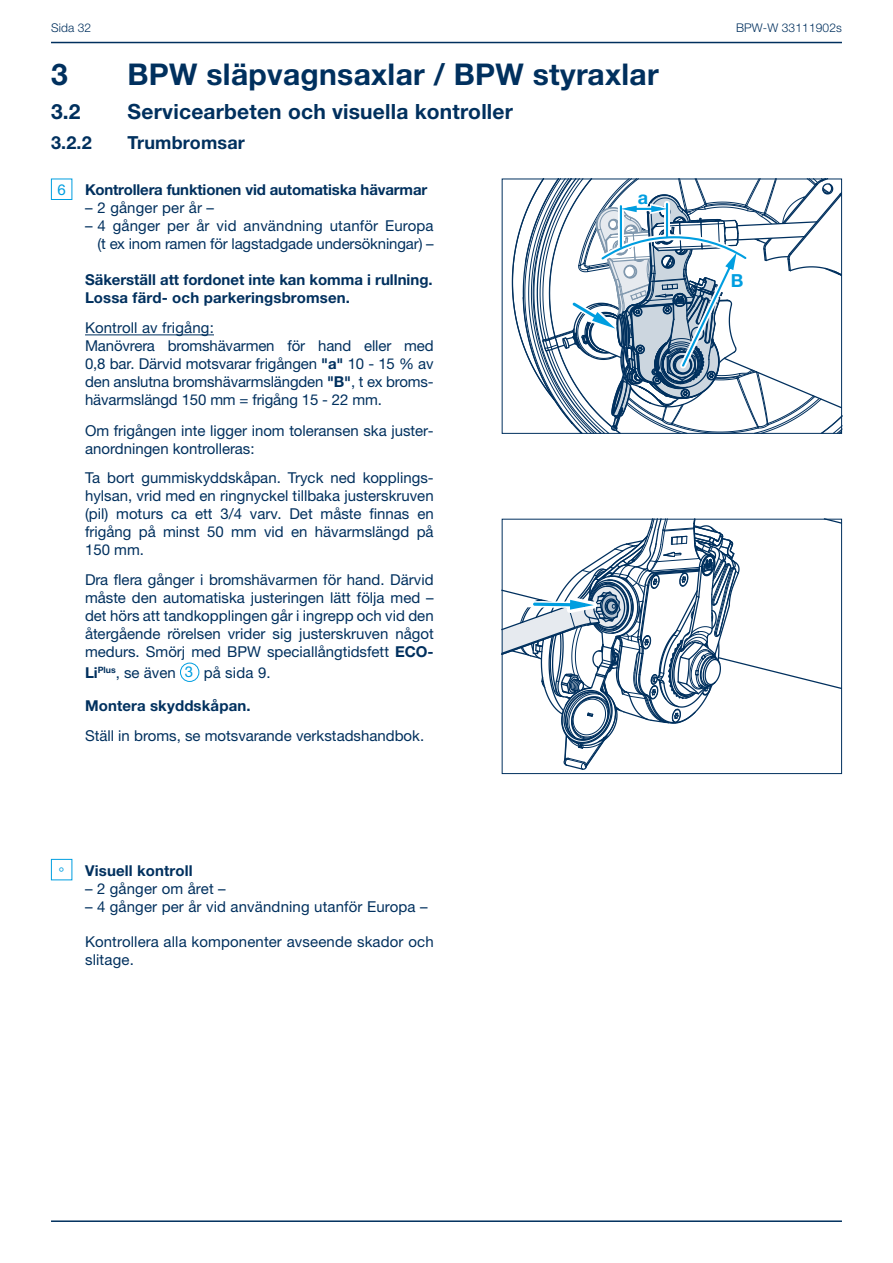
<style>
.page{position:relative;width:893px;height:1263px;background:#fff}
.page>*{position:absolute;margin:0;border:0;box-sizing:border-box;transform-origin:0 0}
.t1{font:700 30px "Helvetica Neue LTW1 G";letter-spacing:.01em;color:#00305e}
.t2{font:700 21px "Helvetica Neue LTW1 G";letter-spacing:.01em;color:#00305e}
.t3{font:700 18px "Helvetica Neue LTW1 G";letter-spacing:.01em;color:#00305e}
.t4{font:700 18px "Helvetica Neue";color:#009ee0}
.t5{font:15px/18px "Helvetica Neue LTW1 G";color:#00305e}
.t6{font:700 15px/18px "Helvetica Neue LTW1 G";color:#00305e}
.t7{font:15px "Helvetica Neue LTW1 G";color:#009ee0}
.t8{font:300 12px "Helvetica Neue LTW1 G";letter-spacing:.01em;color:#00305e}
.s1{font-weight:700}
.s2{color:#009ee0}
</style>
<div class="page">
<hr style="left:51px;top:42px;width:791px;height:1px;background:#00305e">
<hr style="left:51px;top:1220px;width:791px;height:2px;background:#00305e">
<div style="left:51px;top:859px;width:21px;height:21px;border:1px solid #009ee0"></div>
<hr style="left:85px;top:334px;width:129px;height:1px;background:#00305e">
<div style="left:51px;top:179px;width:21px;height:21px;border:1px solid #009ee0"></div>
<div style="left:180px;top:663px;width:19px;height:19px;border:1px solid #009ee0;border-radius:50%"></div>
<svg style="left:502px;top:518px;width:340px;height:252px"></svg>
<div style="left:502px;top:519px;width:340px;height:255px;border:1px solid #00305e"></div>
<svg style="left:511px;top:179px;width:332px;height:255px"></svg>
<hr style="left:666px;top:204px;width:2px;height:33px;background:#009ee0">
<hr style="left:620px;top:206px;width:2px;height:41px;background:#009ee0">
<div style="left:502px;top:179px;width:340px;height:255px;border:1px solid #00305e"></div>
<p class="t8" style="left:51px;top:20px;width:42px">Sida 32</p>
<p class="t8" style="left:736px;top:20px;width:107px">BPW-W 33111902s</p>
<h1 class="t1" style="left:51px;top:56px;width:18px">3</h1>
<h1 class="t1" style="left:128px;top:56px;width:533px">BPW släpvagnsaxlar / BPW styraxlar</h1>
<h2 class="t2" style="left:51px;top:98px;width:31px">3.2</h2>
<h2 class="t2" style="left:128px;top:98px;width:387px">Servicearbeten och visuella kontroller</h2>
<p class="t3" style="left:51px;top:131px;width:42px">3.2.2</p>
<p class="t3" style="left:128px;top:131px;width:119px">Trumbromsar</p>
<p class="t7" style="left:57px;top:180px;width:10px">6</p>
<p class="t6" style="left:85px;top:181px;width:344px">Kontrollera funktionen vid automatiska hävarmar</p>
<p class="t5" style="left:85px;top:199px;width:131px">– 2 gånger per år –</p>
<p class="t5" style="left:85px;top:217px;width:350px;text-align:right">– 4 gånger per år vid användning utanför Europa (t ex inom ramen för lagstadgade undersökningar) –</p>
<p class="t6" style="left:85px;top:270px;width:349px">Säkerställ att fordonet inte kan komma i rullning.<br>Lossa färd- och parkeringsbromsen.</p>
<p class="t5" style="left:85px;top:319px;width:350px">Kontroll av frigång:<br>Manövrera bromshävarmen för hand eller med 0,8 bar. Därvid motsvarar frigången <span class="s1">"a"</span> 10 - 15 % av den anslutna bromshävarmslängden <span class="s1">"B"</span>, t ex broms&shy;hävarmslängd 150 mm = frigång 15 - 22 mm.</p>
<p class="t5" style="left:85px;top:422px;width:350px">Om frigången inte ligger inom toleransen ska juster&shy;anordningen kontrolleras:</p>
<p class="t5" style="left:85px;top:468px;width:350px;text-align:justify">Ta bort gummiskyddskåpan. Tryck ned kopplings&shy;hylsan, vrid med en ringnyckel tillbaka justerskruven (pil) moturs ca ett 3/4 varv. Det måste finnas en frigång på minst 50 mm vid en hävarmslängd på 150 mm.</p>
<p class="t5" style="left:85px;top:571px;width:350px;text-align:justify">Dra flera gånger i bromshävarmen för hand. Därvid måste den automatiska justeringen lätt följa med – det hörs att tandkopplingen går i ingrepp och vid den återgående rörelsen vrider sig justerskruven något medurs. Smörj med BPW speciallångtidsfett <span class="s1">ECO-</span></p>
<p class="t5" style="left:85px;top:663px;width:187px"><span class="s1">Li</span><sup>Plus</sup>, se även <span class="s2">3</span> på sida 9.</p>
<p class="t6" style="left:85px;top:696px;width:167px">Montera skyddskåpan.</p>
<p class="t5" style="left:85px;top:727px;width:341px">Ställ in broms, se motsvarande verkstadshandbok.</p>
<p class="t7" style="left:59px;top:863px;width:7px">°</p>
<p class="t6" style="left:85px;top:861px;width:109px">Visuell kontroll</p>
<p class="t5" style="left:85px;top:879px;width:142px">– 2 gånger om året –</p>
<p class="t5" style="left:85px;top:897px;width:344px">– 4 gånger per år vid användning utanför Europa –</p>
<p class="t5" style="left:85px;top:932px;width:350px">Kontrollera alla komponenter avseende skador och slitage.</p>
<p class="t4" style="left:638px;top:186px;width:12px">a</p>
<p class="t4" style="left:731px;top:270px;width:14px">B</p>
</div>
